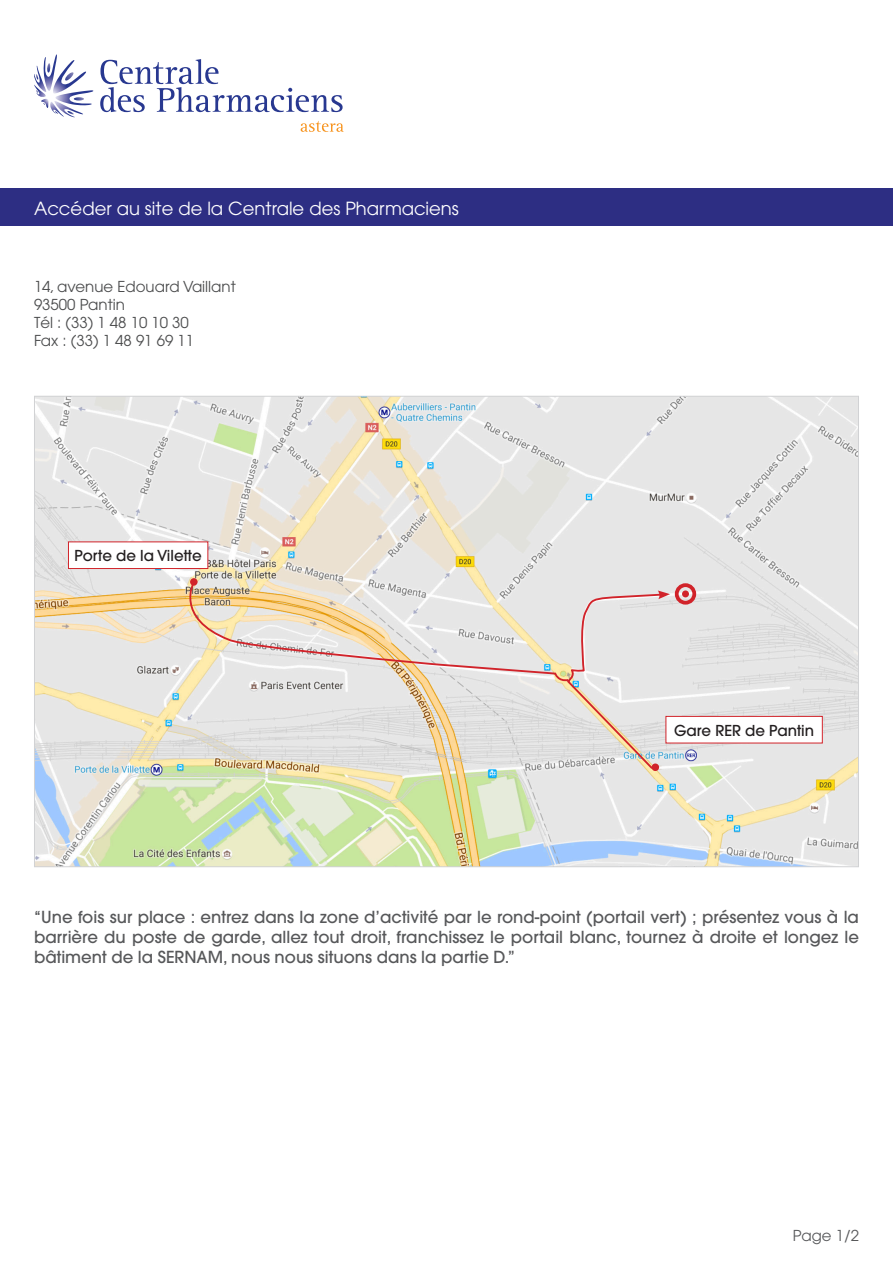
<style>
.page{position:relative;width:893px;height:1263px;background:#fff}
.page>*{position:absolute;margin:0;border:0;box-sizing:border-box;transform-origin:0 0}
.t1{font:18px "Avant Garde";color:#fff}
.t2{font:500 16.5px/19.8px "Avant Garde";color:#57585a;text-align:justify}
.t3{font:15px "Avant Garde";color:#4b4c4d}
.t4{font:500 15px "Avant Garde";color:#231f20}
.t5{font:15px "Avant Garde";color:#57585a}
</style>
<div class="page">
<img style="left:36px;top:398px;width:821px;height:467px">
<div style="left:0;top:188px;width:893px;height:38px;background:#2d2e83"></div>
<svg style="left:301px;top:121px;width:43px;height:11px"></svg>
<svg style="left:34px;top:54px;width:59px;height:63px"></svg>
<svg style="left:100px;top:59px;width:243px;height:53px"></svg>
<div style="left:666px;top:716px;width:156px;height:27px;background:#fff"></div>
<div style="left:665px;top:716px;width:158px;height:27px;border:1px solid #d1232a"></div>
<div style="left:68px;top:542px;width:140px;height:26px;background:#fff"></div>
<div style="left:68px;top:541px;width:140px;height:28px;border:1px solid #d1232a"></div>
<div style="left:675px;top:583px;width:21px;height:22px;border:4px solid #d1232a;border-radius:50%"></div>
<div style="left:682px;top:590px;width:7px;height:7px;background:#d1232a;border-radius:50%"></div>
<svg style="left:174px;top:580px;width:496px;height:190px;background:#e4ded5"></svg>
<div style="left:190px;top:578px;width:8px;height:8px;background:#d1232a;border-radius:50%"></div>
<p class="t1" style="left:34px;top:198px;width:426px">Accéder au site de la Centrale des Pharmaciens</p>
<p class="t3" style="left:34px;top:278px;width:203px">14, avenue Edouard Vaillant</p>
<p class="t3" style="left:34px;top:296px;width:92px">93500 Pantin</p>
<p class="t3" style="left:34px;top:314px;width:156px">Tél : (33) 1 48 10 10 30</p>
<p class="t3" style="left:34px;top:332px;width:162px">Fax : (33) 1 48 91 69 11</p>
<p class="t4" style="left:75px;top:546px;width:129px">Porte de la Vilette</p>
<p class="t4" style="left:674px;top:721px;width:142px">Gare RER de Pantin</p>
<p class="t2" style="left:34px;top:907px;width:826px">‘‘Une fois sur place : entrez dans la zone d’activité par le rond-point (portail vert) ; présentez vous à la barrière du poste de garde, allez tout droit, franchissez le portail blanc, tournez à droite et longez le bâtiment de la SERNAM, nous nous situons dans la partie D.’’</p>
<p class="t5" style="left:793px;top:1226px;width:68px">Page 1/2</p>
</div>
